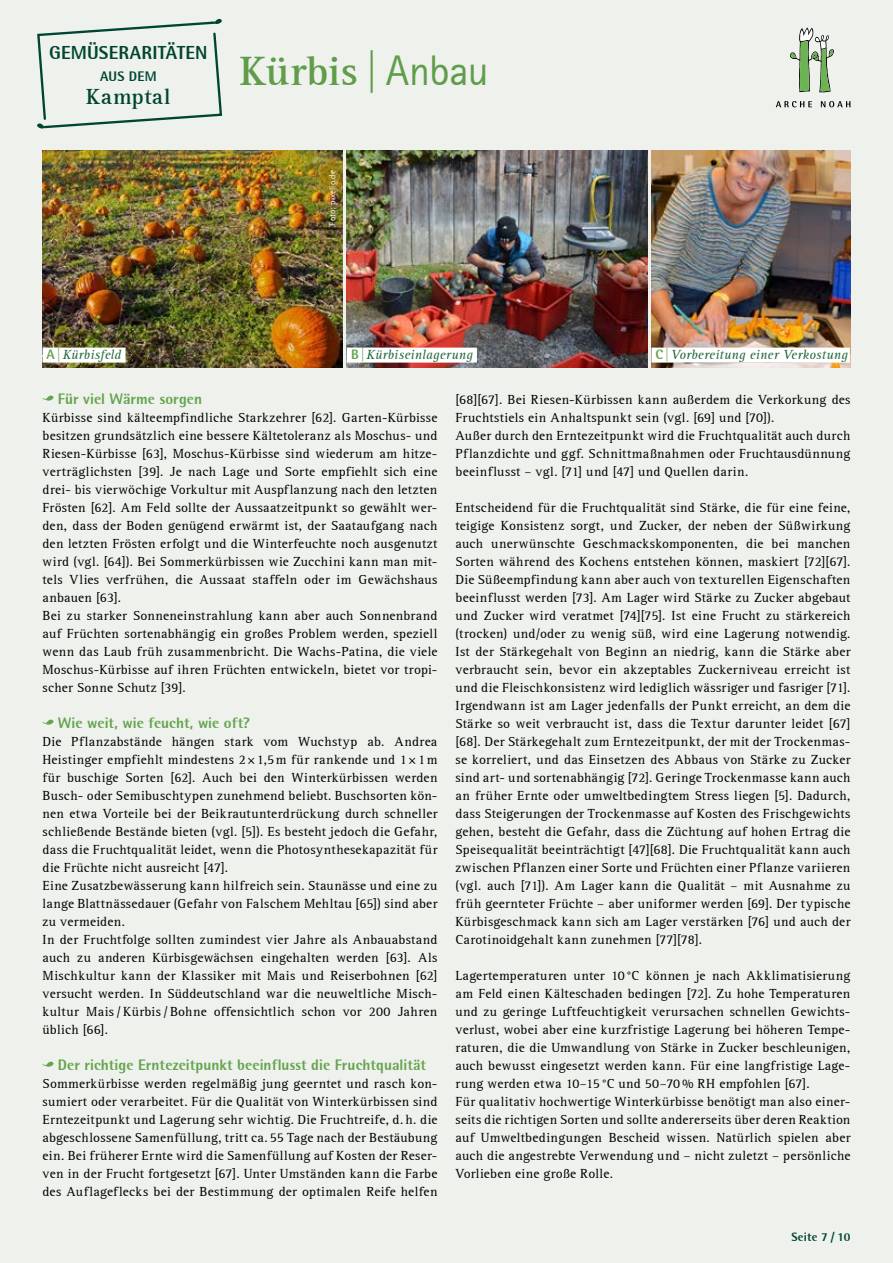
<style>
.page{position:relative;width:893px;height:1263px;background:#eef1ec}
.page>*{position:absolute;margin:0;border:0;box-sizing:border-box;transform-origin:0 0}
.t1{font:700 42px "AT Rotis Serif";letter-spacing:.005em;color:#609d4b}
.t2{font:700 22.35px "AT Rotis Serif";letter-spacing:.02em;color:#004532}
.t3{font:800 18.6px "AT Rotis Semi Sans";letter-spacing:.01em;color:#004532}
.t4{font:800 15px "AT Rotis Semi Sans";letter-spacing:.005em;color:#64a44e}
.t5{font:800 13.65px "AT Rotis Semi Sans";letter-spacing:.02em;color:#004532}
.t6{font:13.5px/18px "AT Rotis Serif";letter-spacing:.025em;color:#000}
.t7{font:italic 13.5px "AT Rotis Serif";letter-spacing:.02em;color:#1f673a}
.t8{font:800 12px "AT Rotis Semi Sans";letter-spacing:.01em;color:#004532}
.t9{font:9px "AT Rotis Sans Serif";letter-spacing:.015em;color:#fff}
.s1{font-family:"AT Rotis Sans Serif";font-weight:400}
.s2{font-family:"AT Rotis Semi Sans";font-weight:800;font-style:normal;color:#64a44e}
</style>
<div class="page">
<svg style="left:42px;top:395px;width:11px;height:6px"></svg>
<svg style="left:42px;top:719px;width:11px;height:6px"></svg>
<svg style="left:42px;top:1061px;width:11px;height:6px"></svg>
<img style="left:43px;top:151px;width:300px;height:217px">
<img style="left:347px;top:151px;width:300px;height:217px">
<img style="left:652px;top:151px;width:198px;height:217px">
<div style="left:43px;top:348px;width:83px;height:15px;background:#fff"></div>
<div style="left:347px;top:348px;width:130px;height:15px;background:#fff"></div>
<div style="left:651px;top:348px;width:199px;height:15px;background:#fff"></div>
<svg style="left:790px;top:28px;width:44px;height:64px"></svg>
<svg style="left:776px;top:101px;width:36px;height:6px"></svg>
<svg style="left:821px;top:101px;width:29px;height:6px"></svg>
<svg style="left:37px;top:19px;width:186px;height:110px"></svg>
<h3 class="t3" style="left:49px;top:41px;width:160px">GEMÜSERARITÄTEN</h3>
<p class="t5" style="left:100px;top:67px;width:58px">AUS DEM</p>
<h2 class="t2" style="left:86px;top:84px;width:86px">Kamptal</h2>
<h1 class="t1" style="left:240px;top:46px;width:251px">Kürbis <span class="s1">| Anbau</span></h1>
<p class="t9" style="left:327px;top:226px;width:57px;rotate:-90deg">Foto: pixelio.de</p>
<p class="t7" style="left:47px;top:347px;width:76px"><span class="s2">A|</span>Kürbisfeld</p>
<p class="t7" style="left:351px;top:347px;width:123px"><span class="s2">B|</span>Kürbiseinlagerung</p>
<p class="t7" style="left:655px;top:347px;width:194px"><span class="s2">C|</span>Vorbereitung einer Verkostung</p>
<p class="t4" style="left:58px;top:389px;width:146px">Für viel Wärme sorgen</p>
<p class="t6" style="left:43px;top:409px;width:396px">Kürbisse sind kälteempfindliche Starkzehrer [62]. Garten-Kürbisse besitzen grundsätzlich eine bessere Kältetoleranz als Moschus- und Riesen-Kürbisse [63], Moschus-Kürbisse sind wiederum am hitze&shy;verträglichsten [39]. Je nach Lage und Sorte empfiehlt sich eine drei- bis vierwöchige Vorkultur mit Auspflanzung nach den letzten Frösten [62]. Am Feld sollte der Aussaatzeitpunkt so gewählt wer&shy;den, dass der Boden genügend erwärmt ist, der Saataufgang nach den letzten Frösten erfolgt und die Winterfeuchte noch ausgenutzt wird (vgl. [64]). Bei Sommerkürbissen wie Zucchini kann man mit&shy;tels Vlies verfrühen, die Aussaat staffeln oder im Gewächshaus anbauen [63].<br>Bei zu starker Sonneneinstrahlung kann aber auch Sonnenbrand auf Früchten sortenabhängig ein großes Problem werden, speziell wenn das Laub früh zusammenbricht. Die Wachs-Patina, die viele Moschus-Kürbisse auf ihren Früchten entwickeln, bietet vor tropi&shy;scher Sonne Schutz [39].</p>
<p class="t4" style="left:58px;top:713px;width:193px">Wie weit, wie feucht, wie oft?</p>
<p class="t6" style="left:43px;top:733px;width:396px">Die Pflanzabstände hängen stark vom Wuchstyp ab. Andrea Heistinger empfiehlt mindestens 2×1,5m für rankende und 1×1m für buschige Sorten [62]. Auch bei den Winterkürbissen werden Busch- oder Semibuschtypen zunehmend beliebt. Buschsorten kön&shy;nen etwa Vorteile bei der Beikrautunterdrückung durch schneller schließende Bestände bieten (vgl. [5]). Es besteht jedoch die Gefahr, dass die Fruchtqualität leidet, wenn die Photosynthesekapazität für die Früchte nicht ausreicht [47].<br>Eine Zusatzbewässerung kann hilfreich sein. Staunässe und eine zu lange Blattnässedauer (Gefahr von Falschem Mehltau [65]) sind aber zu vermeiden.<br>In der Fruchtfolge sollten zumindest vier Jahre als Anbauabstand auch zu anderen Kürbisgewächsen eingehalten werden [63]. Als Mischkultur kann der Klassiker mit Mais und Reiserbohnen [62] versucht werden. In Süddeutschland war die neuweltliche Misch&shy;kultur Mais/ Kürbis/ Bohne offensichtlich schon vor 200 Jahren üblich [66].</p>
<p class="t4" style="left:58px;top:1055px;width:370px">Der richtige Erntezeitpunkt beeinflusst die Fruchtqualität</p>
<p class="t6" style="left:43px;top:1075px;width:396px;text-align:justify">Sommerkürbisse werden regelmäßig jung geerntet und rasch kon&shy;sumiert oder verarbeitet. Für die Qualität von Winterkürbissen sind Erntezeitpunkt und Lagerung sehr wichtig. Die Fruchtreife, d. h. die abgeschlossene Samenfüllung, tritt ca. 55 Tage nach der Bestäubung ein. Bei früherer Ernte wird die Samenfüllung auf Kosten der Reser&shy;ven in der Frucht fortgesetzt [67]. Unter Umständen kann die Farbe des Auflageflecks bei der Bestimmung der optimalen Reife helfen</p>
<p class="t6" style="left:455px;top:391px;width:396px">[68][67]. Bei Riesen-Kürbissen kann außerdem die Verkorkung des Fruchtstiels ein Anhaltspunkt sein (vgl. [69] und [70]).<br>Außer durch den Erntezeitpunkt wird die Fruchtqualität auch durch Pflanzdichte und ggf. Schnittmaßnahmen oder Fruchtausdünnung beeinflusst – vgl. [71] und [47] und Quellen darin.</p>
<p class="t6" style="left:455px;top:499px;width:396px;text-align:justify">Entscheidend für die Fruchtqualität sind Stärke, die für eine feine, teigige Konsistenz sorgt, und Zucker, der neben der Süßwirkung auch unerwünschte Geschmackskomponenten, die bei manchen Sorten während des Kochens entstehen können, maskiert [72][67].<br>Die Süßeempfindung kann aber auch von texturellen Eigenschaften beeinflusst werden [73]. Am Lager wird Stärke zu Zucker abgebaut und Zucker wird veratmet [74][75]. Ist eine Frucht zu stärkereich (trocken) und/oder zu wenig süß, wird eine Lagerung notwendig.<br>Ist der Stärkegehalt von Beginn an niedrig, kann die Stärke aber verbraucht sein, bevor ein akzeptables Zuckerniveau erreicht ist und die Fleischkonsistenz wird lediglich wässriger und fasriger [71].<br>Irgendwann ist am Lager jedenfalls der Punkt erreicht, an dem die Stärke so weit verbraucht ist, dass die Textur darunter leidet [67] [68]. Der Stärkegehalt zum Erntezeitpunkt, der mit der Trockenmas&shy;se korreliert, und das Einsetzen des Abbaus von Stärke zu Zucker sind art- und sortenabhängig [72]. Geringe Trockenmasse kann auch an früher Ernte oder umweltbedingtem Stress liegen [5]. Dadurch, dass Steigerungen der Trockenmasse auf Kosten des Frischgewichts gehen, besteht die Gefahr, dass die Züchtung auf hohen Ertrag die Speisequalität beeinträchtigt [47][68]. Die Fruchtqualität kann auch zwischen Pflanzen einer Sorte und Früchten einer Pflanze variieren (vgl. auch [71]). Am Lager kann die Qualität – mit Ausnahme zu früh geernteter Früchte – aber uniformer werden [69]. Der typische Kürbisgeschmack kann sich am Lager verstärken [76] und auch der Carotinoidgehalt kann zunehmen [77][78].</p>
<p class="t6" style="left:455px;top:966px;width:396px">Lagertemperaturen unter 10 °C können je nach Akklimatisierung am Feld einen Kälteschaden bedingen [72]. Zu hohe Temperaturen und zu geringe Luftfeuchtigkeit verursachen schnellen Gewichts&shy;verlust, wobei aber eine kurzfristige Lagerung bei höheren Tempe&shy;raturen, die die Umwandlung von Stärke in Zucker beschleunigen, auch bewusst eingesetzt werden kann. Für eine langfristige Lage&shy;rung werden etwa 10–15 °C und 50–70 % RH empfohlen [67].<br>Für qualitativ hochwertige Winterkürbisse benötigt man also einer&shy;seits die richtigen Sorten und sollte andererseits über deren Reaktion auf Umweltbedingungen Bescheid wissen. Natürlich spielen aber auch die angestrebte Verwendung und – nicht zuletzt – persönliche Vorlieben eine große Rolle.</p>
<p class="t8" style="left:791px;top:1229px;width:61px">Seite 7 / 10</p>
</div>
